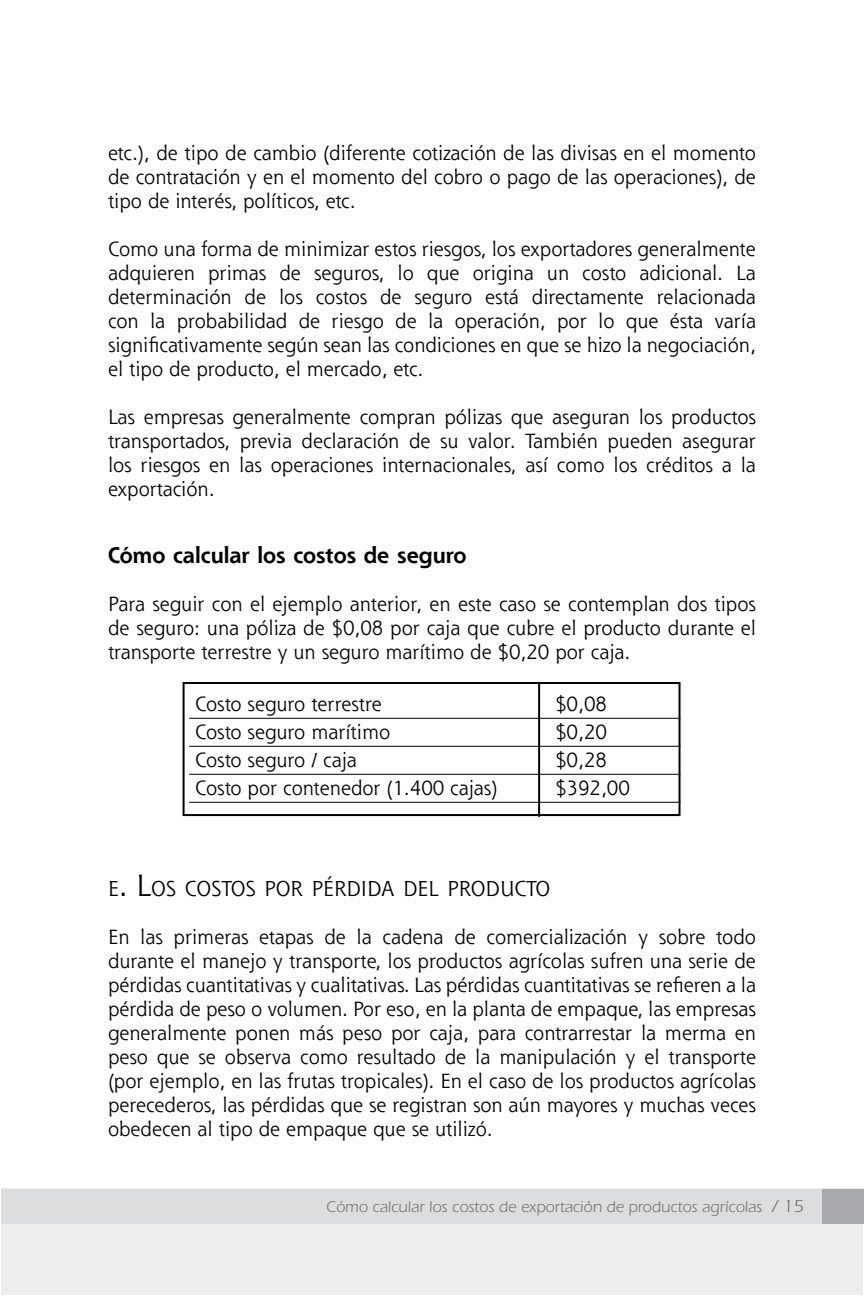
<style>
.page{position:relative;width:864px;height:1296px;background:#fff}
.page>*{position:absolute;margin:0;border:0;box-sizing:border-box;transform-origin:0 0}
.t1{font:700 22px "Shannon";color:#000}
.t2{font:21px "Shannon";color:#000}
.t3{font:20px/24px "Shannon";color:#000;text-align:justify}
.t4{font:16px "Itc Eras";color:#6d6f71}
.s1{font-size:30px}
.s2{font-size:18px}
</style>
<div class="page">
<div style="left:1px;top:1189px;width:862px;height:106px;background:#ededee"></div>
<div style="left:1px;top:1189px;width:862px;height:34px;background:#dcddde"></div>
<div style="left:822px;top:1189px;width:42px;height:34px;background:#a7a9ac"></div>
<div style="left:183px;top:682px;width:498px;height:134px;border:2px solid #000"></div>
<hr style="left:189px;top:718px;width:492px;height:1px;background:#000">
<hr style="left:189px;top:746px;width:492px;height:1px;background:#000">
<hr style="left:189px;top:774px;width:492px;height:1px;background:#000">
<hr style="left:189px;top:802px;width:492px;height:1px;background:#000">
<hr style="left:538px;top:684px;width:2px;height:133px;background:#000">
<p class="t3" style="left:108px;top:141px;width:649px">etc.), de tipo de cambio (diferente cotización de las divisas en el momento de contratación y en el momento del cobro o pago de las operaciones), de tipo de interés, políticos, etc.</p>
<p class="t3" style="left:108px;top:237px;width:650px">Como una forma de minimizar estos riesgos, los exportadores generalmente adquieren primas de seguros, lo que origina un costo adicional. La determinación de los costos de seguro está directamente relacionada con la probabilidad de riesgo de la operación, por lo que ésta varía significativamente según sean las condiciones en que se hizo la negociación, el tipo de producto, el mercado, etc.</p>
<p class="t3" style="left:108px;top:405px;width:649px">Las empresas generalmente compran pólizas que aseguran los productos transportados, previa declaración de su valor. También pueden asegurar los riesgos en las operaciones internacionales, así como los créditos a la exportación.</p>
<p class="t1" style="left:108px;top:541px;width:360px">Cómo calcular los costos de seguro</p>
<p class="t3" style="left:108px;top:591px;width:650px">Para seguir con el ejemplo anterior, en este caso se contemplan dos tipos de seguro: una póliza de $0,08 por caja que cubre el producto durante el transporte terrestre y un seguro marítimo de $0,20 por caja.</p>
<p class="t3" style="left:195px;top:692px;width:188px">Costo seguro terrestre</p>
<p class="t3" style="left:555px;top:692px;width:53px">$0,08</p>
<p class="t3" style="left:195px;top:720px;width:197px">Costo seguro marítimo</p>
<p class="t3" style="left:555px;top:720px;width:53px">$0,20</p>
<p class="t3" style="left:195px;top:748px;width:163px">Costo seguro / caja</p>
<p class="t3" style="left:555px;top:748px;width:53px">$0,28</p>
<p class="t3" style="left:195px;top:776px;width:304px">Costo por contenedor (1.400 cajas)</p>
<p class="t3" style="left:555px;top:776px;width:76px">$392,00</p>
<p class="t2" style="left:108px;top:875px;width:444px">e<span class="s1">. L</span>os costos por pérdida del producto</p>
<p class="t3" style="left:108px;top:925px;width:650px">En las primeras etapas de la cadena de comercialización y sobre todo durante el manejo y transporte, los productos agrícolas sufren una serie de pérdidas cuantitativas y cualitativas. Las pérdidas cuantitativas se refieren a la pérdida de peso o volumen. Por eso, en la planta de empaque, las empresas generalmente ponen más peso por caja, para contrarrestar la merma en peso que se observa como resultado de la manipulación y el transporte (por ejemplo, en las frutas tropicales). En el caso de los productos agrícolas perecederos, las pérdidas que se registran son aún mayores y muchas veces obedecen al tipo de empaque que se utilizó.</p>
<p class="t4" style="left:326px;top:1198px;width:477px">Cómo calcular los costos de exportación de productos agrícolas <span class="s2">/ 15</span></p>
</div>
